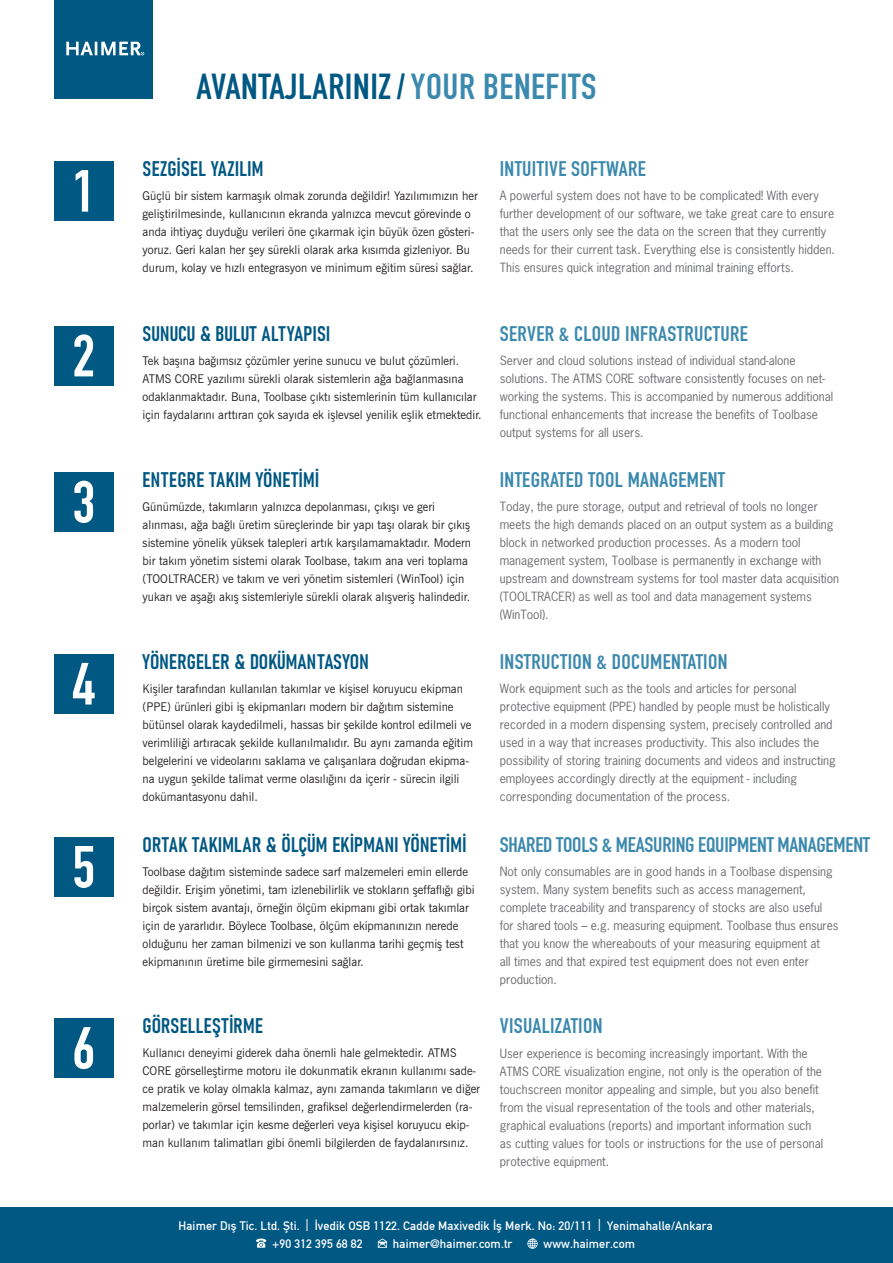
<style>
.page{position:relative;width:893px;height:1263px;background:#fff}
.page>*{position:absolute;margin:0;border:0;box-sizing:border-box;transform-origin:0 0}
.t1{font:58.5px "DIN Engschrift Std";color:#fff;scale:1.05 1}
.t2{font:35.7px "DIN Engschrift Std";letter-spacing:.015em;color:#005883;scale:1.05 1}
.t3{font:20.85px "Bahnschrift";letter-spacing:.015em;color:#005883}
.t4{font:20.85px "DIN Engschrift Std";letter-spacing:.015em;color:#3c89ae;scale:1.05 1}
.t5{font:20.85px "DIN Engschrift Std";letter-spacing:-.01em;color:#3c89ae;scale:1.05 1}
.t6{font:12.15px/18.1px "DIN Mittelschrift LTW1 G";letter-spacing:.01em;color:#fff}
.t7{font:12px/18px "News Gothic BT";color:#231f20}
.t8{font:12px/18px "News Gothic";color:#6c6d70}
.s1{color:#3c89ae}
</style>
<div class="page">
<div style="left:54px;top:0;width:99px;height:99px;background:#005883"></div>
<svg style="left:66px;top:42px;width:78px;height:13px"></svg>
<div style="left:0;top:1208px;width:893px;height:55px;background:#005883"></div>
<svg style="left:256px;top:1238px;width:10px;height:10px"></svg>
<svg style="left:378px;top:1238px;width:9px;height:10px"></svg>
<svg style="left:527px;top:1238px;width:11px;height:11px"></svg>
<div style="left:54px;top:161px;width:60px;height:60px;background:#005883"></div>
<div style="left:54px;top:326px;width:60px;height:59px;background:#005883"></div>
<div style="left:54px;top:837px;width:60px;height:59px;background:#005883"></div>
<div style="left:54px;top:1018px;width:60px;height:60px;background:#005883"></div>
<div style="left:54px;top:472px;width:60px;height:60px;background:#005883"></div>
<div style="left:54px;top:654px;width:60px;height:59px;background:#005883"></div>
<h1 class="t1" style="left:72px;top:157px;width:23px">1</h1>
<h1 class="t1" style="left:72px;top:322px;width:23px">2</h1>
<h1 class="t1" style="left:72px;top:468px;width:23px">3</h1>
<h1 class="t1" style="left:72px;top:650px;width:23px">4</h1>
<h1 class="t1" style="left:72px;top:833px;width:23px">5</h1>
<h1 class="t1" style="left:72px;top:1014px;width:23px">6</h1>
<h2 class="t2" style="left:197px;top:65px;width:382px">AVANTAJLARINIZ/<span class="s1">YOUR BENEFITS</span></h2>
<h3 class="t3" style="left:143px;top:153px;width:122px">SEZGİSEL YAZILIM</h3>
<h3 class="t4" style="left:500px;top:156px;width:141px">INTUITIVE SOFTWARE</h3>
<p class="t7" style="left:143px;top:188px;width:337px">Güçlü bir sistem karmaşık olmak zorunda değildir! Yazılımımızın her geliştirilmesinde, kullanıcının ekranda yalnızca mevcut görevinde o anda ihtiyaç duyduğu verileri öne çıkarmak için büyük özen gösteri&shy;yoruz. Geri kalan her şey sürekli olarak arka kısımda gizleniyor. Bu durum, kolay ve hızlı entegrasyon ve minimum eğitim süresi sağlar.</p>
<p class="t8" style="left:500px;top:187px;width:337px">A powerful system does not have to be complicated! With every further development of our software, we take great care to ensure that the users only see the data on the screen that they currently needs for their current task. Everything else is consistently hidden.<br>This ensures quick integration and minimal training efforts.</p>
<h3 class="t3" style="left:143px;top:317px;width:189px">SUNUCU &amp; BULUT ALTYAPISI</h3>
<h3 class="t4" style="left:500px;top:321px;width:238px">SERVER &amp; CLOUD INFRASTRUCTURE</h3>
<p class="t7" style="left:143px;top:352px;width:341px">Tek başına bağımsız çözümler yerine sunucu ve bulut çözümleri.<br>ATMS CORE yazılımı sürekli olarak sistemlerin ağa bağlanmasına odaklanmaktadır. Buna, Toolbase çıktı sistemlerinin tüm kullanıcılar için faydalarını arttıran çok sayıda ek işlevsel yenilik eşlik etmektedir.</p>
<p class="t8" style="left:500px;top:352px;width:335px">Server and cloud solutions instead of individual stand-alone solutions. The ATMS CORE software consistently focuses on net&shy;working the systems. This is accompanied by numerous additional functional enhancements that increase the benefits of Toolbase output systems for all users.</p>
<h3 class="t3" style="left:143px;top:464px;width:176px">ENTEGRE TAKIM YÖNETİMİ</h3>
<h3 class="t4" style="left:500px;top:467px;width:216px">INTEGRATED TOOL MANAGEMENT</h3>
<p class="t7" style="left:143px;top:499px;width:330px">Günümüzde, takımların yalnızca depolanması, çıkışı ve geri alınması, ağa bağlı üretim süreçlerinde bir yapı taşı olarak bir çıkış sistemine yönelik yüksek talepleri artık karşılamamaktadır. Modern bir takım yönetim sistemi olarak Toolbase, takım ana veri toplama (TOOLTRACER) ve takım ve veri yönetim sistemleri (WinTool) için yukarı ve aşağı akış sistemleriyle sürekli olarak alışveriş halindedir.</p>
<p class="t8" style="left:500px;top:498px;width:341px">Today, the pure storage, output and retrieval of tools no longer meets the high demands placed on an output system as a building block in networked production processes. As a modern tool management system, Toolbase is permanently in exchange with upstream and downstream systems for tool master data acquisition (TOOLTRACER) as well as tool and data management systems (WinTool).</p>
<h3 class="t3" style="left:143px;top:646px;width:228px">YÖNERGELER &amp; DOKÜMANTASYON</h3>
<h3 class="t4" style="left:500px;top:649px;width:218px">INSTRUCTION &amp; DOCUMENTATION</h3>
<p class="t7" style="left:143px;top:680px;width:332px">Kişiler tarafından kullanılan takımlar ve kişisel koruyucu ekipman (PPE) ürünleri gibi iş ekipmanları modern bir dağıtım sistemine bütünsel olarak kaydedilmeli, hassas bir şekilde kontrol edilmeli ve verimliliği artıracak şekilde kullanılmalıdır. Bu aynı zamanda eğitim belgelerini ve videolarını saklama ve çalışanlara doğrudan ekipma&shy;na uygun şekilde talimat verme olasılığını da içerir - sürecin ilgili dokümantasyonu dahil.</p>
<p class="t8" style="left:500px;top:680px;width:337px">Work equipment such as the tools and articles for personal protective equipment (PPE) handled by people must be holistically recorded in a modern dispensing system, precisely controlled and used in a way that increases productivity. This also includes the possibility of storing training documents and videos and instructing employees accordingly directly at the equipment - including corresponding documentation of the process.</p>
<h3 class="t3" style="left:143px;top:829px;width:324px">ORTAK TAKIMLAR &amp; ÖLÇÜM EKİPMANI YÖNETİMİ</h3>
<h3 class="t5" style="left:500px;top:832px;width:354px">SHARED TOOLS &amp; MEASURING EQUIPMENT MANAGEMENT</h3>
<p class="t7" style="left:143px;top:864px;width:334px">Toolbase dağıtım sisteminde sadece sarf malzemeleri emin ellerde değildir. Erişim yönetimi, tam izlenebilirlik ve stokların şeffaflığı gibi birçok sistem avantajı, örneğin ölçüm ekipmanı gibi ortak takımlar için de yararlıdır. Böylece Toolbase, ölçüm ekipmanınızın nerede olduğunu her zaman bilmenizi ve son kullanma tarihi geçmiş test ekipmanının üretime bile girmemesini sağlar.</p>
<p class="t8" style="left:500px;top:863px;width:340px">Not only consumables are in good hands in a Toolbase dispensing system. Many system benefits such as access management, complete traceability and transparency of stocks are also useful for shared tools – e.g. measuring equipment. Toolbase thus ensures that you know the whereabouts of your measuring equipment at<br>all times and that expired test equipment does not even enter production.</p>
<h3 class="t3" style="left:143px;top:1010px;width:122px">GÖRSELLEŞTİRME</h3>
<h3 class="t4" style="left:500px;top:1013px;width:99px">VISUALIZATION</h3>
<p class="t7" style="left:143px;top:1045px;width:339px">Kullanıcı deneyimi giderek daha önemli hale gelmektedir. ATMS CORE görselleştirme motoru ile dokunmatik ekranın kullanımı sade&shy;ce pratik ve kolay olmakla kalmaz, aynı zamanda takımların ve diğer malzemelerin görsel temsilinden, grafiksel değerlendirmelerden (ra&shy;porlar) ve takımlar için kesme değerleri veya kişisel koruyucu ekip&shy;man kullanım talimatları gibi önemli bilgilerden de faydalanırsınız.</p>
<p class="t8" style="left:500px;top:1044px;width:325px">User experience is becoming increasingly important. With the ATMS CORE visualization engine, not only is the operation of the touchscreen monitor appealing and simple, but you also benefit from the visual representation of the tools and other materials, graphical evaluations (reports) and important information such as cutting values for tools or instructions for the use of personal protective equipment.</p>
<p class="t6" style="left:272px;top:1216px;width:442px;text-indent:-94px">Haimer Dış Tic. Ltd. Şti. | İvedik OSB 1122. Cadde Maxivedik İş Merk. No: 20/111 | Yenimahalle/Ankara +90 312 395 68 82</p>
<p class="t6" style="left:393px;top:1234px;width:121px">haimer@haimer.com.tr</p>
<p class="t6" style="left:543px;top:1234px;width:93px">www.haimer.com</p>
</div>
